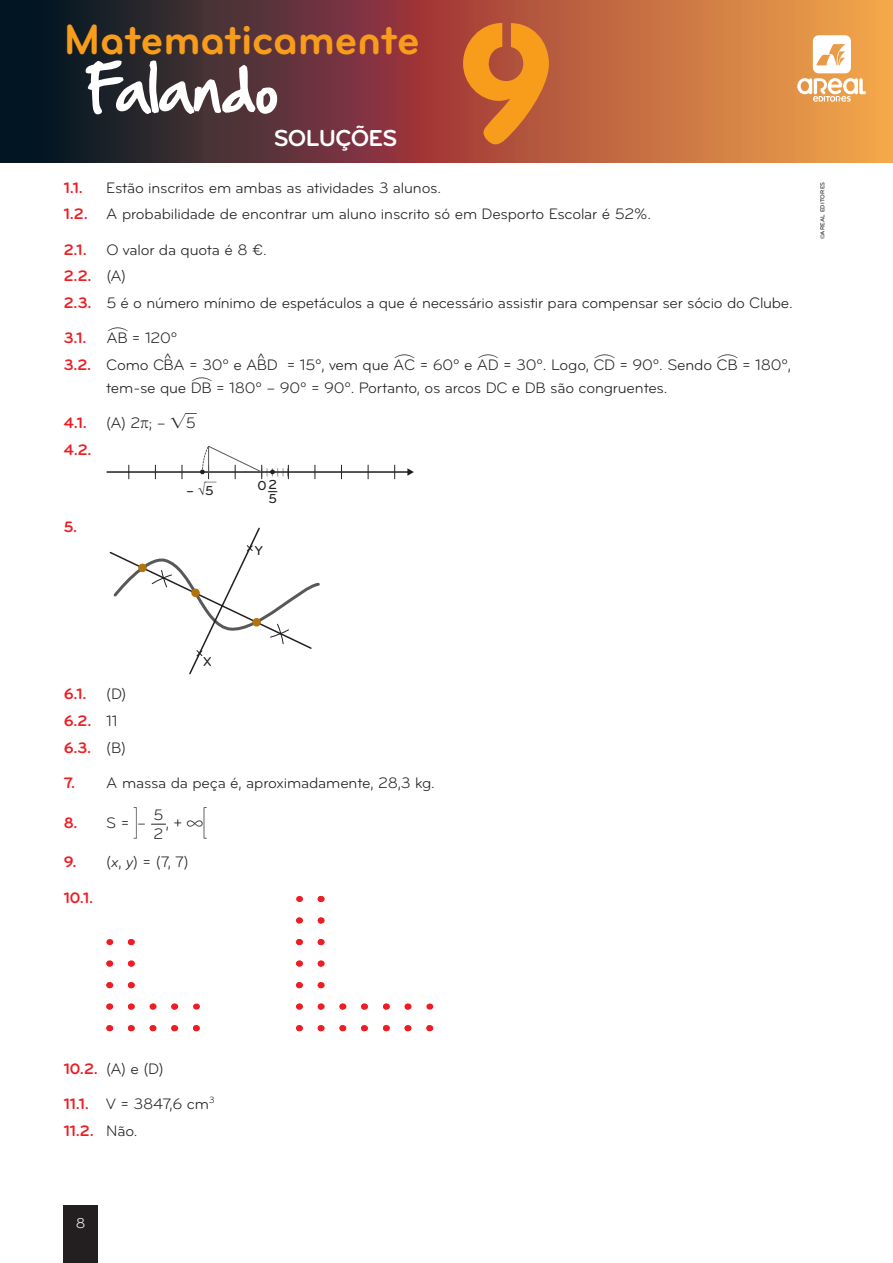
<style>
.page{position:relative;width:893px;height:1263px;background:#fff}
.page>*{position:absolute;margin:0;border:0;box-sizing:border-box;transform-origin:0 0}
.t1{font:700 175.95px "Rounded Stencil EF";color:#f89c1c}
.t2{font:82.65px "Logotipos Std Areal";color:#fff}
.t3{font:55.8px "Hand Of Sean";letter-spacing:-.02em;color:#fff}
.t4{font:43.95px "Bryant Pro Bold Alternate";letter-spacing:-.01em;color:#f89c1c}
.t5{font:24px "Bryant Pro Bold Alternate";letter-spacing:-.03em;color:#fff}
.t6{font:15.75px/26.7px "Bryant Pro";letter-spacing:-.01em;color:#231f20}
.t7{font:700 15.75px/26.7px "Bryant Pro";color:#ee1d23}
.t8{font:14.85px "Bryant Pro";color:#fff}
.t9{font:500 13.5px/12.9px "Bryant Pro";color:#231f20;text-align:right}
.t10{font:500 6px "Bryant Pro";letter-spacing:.025em;color:#231f20}
.s1{font-weight:700;color:#ee1d23}
.s2{font-weight:400;color:#231f20}
.s3{font-family:"Simbolos Mat Std";font-weight:300;color:#231f20}
.s4{color:#231f20}
.s5{font-family:"Matematica Std";font-weight:400}
.s6{font-family:"WWDOC14";font-size:17.4px}
.s7{font-family:"Matematica Std";font-weight:300}
.s8{font-style:italic}
</style>
<div class="page">
<svg style="left:203px;top:0;width:690px;height:163px;background:#ac5d40"></svg>
<div style="left:0;top:0;width:203px;height:163px;background:linear-gradient(to right,#00111f,#3e3031)"></div>
<div style="left:64px;top:1205px;width:34px;height:58px;background:#231f20"></div>
<svg style="left:151px;top:824px;width:15px;height:1px"></svg>
<hr style="left:107px;top:471px;width:301px;height:2px;background:#231f20">
<svg style="left:407px;top:468px;width:7px;height:8px"></svg>
<svg style="left:128px;top:465px;width:1px;height:14px"></svg>
<svg style="left:155px;top:465px;width:1px;height:14px"></svg>
<svg style="left:182px;top:465px;width:1px;height:14px"></svg>
<svg style="left:315px;top:465px;width:1px;height:14px"></svg>
<svg style="left:341px;top:465px;width:1px;height:14px"></svg>
<svg style="left:368px;top:465px;width:1px;height:14px"></svg>
<svg style="left:394px;top:465px;width:1px;height:14px"></svg>
<svg style="left:200px;top:446px;width:89px;height:33px"></svg>
<svg style="left:110px;top:528px;width:210px;height:146px"></svg>
<div style="left:138px;top:564px;width:9px;height:8px;background:#b2730b;border-radius:50%"></div>
<div style="left:191px;top:589px;width:9px;height:8px;background:#b2730b;border-radius:50%"></div>
<div style="left:252px;top:618px;width:9px;height:8px;background:#b2730b;border-radius:50%"></div>
<svg style="left:106px;top:1025px;width:6px;height:6px"></svg>
<svg style="left:127px;top:1025px;width:5px;height:6px"></svg>
<svg style="left:128px;top:1003px;width:6px;height:7px"></svg>
<svg style="left:109px;top:1003px;width:5px;height:6px"></svg>
<svg style="left:150px;top:1025px;width:6px;height:6px"></svg>
<svg style="left:171px;top:1025px;width:4px;height:6px"></svg>
<svg style="left:171px;top:1003px;width:6px;height:7px"></svg>
<svg style="left:153px;top:1003px;width:4px;height:6px"></svg>
<svg style="left:106px;top:982px;width:6px;height:6px"></svg>
<svg style="left:127px;top:982px;width:5px;height:6px"></svg>
<svg style="left:128px;top:960px;width:6px;height:7px"></svg>
<svg style="left:109px;top:960px;width:5px;height:6px"></svg>
<svg style="left:193px;top:1025px;width:6px;height:6px"></svg>
<svg style="left:127px;top:939px;width:5px;height:6px"></svg>
<svg style="left:296px;top:1025px;width:6px;height:6px"></svg>
<svg style="left:317px;top:1025px;width:5px;height:6px"></svg>
<svg style="left:318px;top:1003px;width:6px;height:7px"></svg>
<svg style="left:299px;top:1003px;width:4px;height:6px"></svg>
<svg style="left:296px;top:982px;width:6px;height:6px"></svg>
<svg style="left:317px;top:982px;width:5px;height:6px"></svg>
<svg style="left:318px;top:960px;width:6px;height:7px"></svg>
<svg style="left:299px;top:960px;width:4px;height:6px"></svg>
<svg style="left:296px;top:939px;width:6px;height:6px"></svg>
<svg style="left:317px;top:939px;width:5px;height:6px"></svg>
<svg style="left:318px;top:917px;width:6px;height:7px"></svg>
<svg style="left:299px;top:917px;width:4px;height:6px"></svg>
<svg style="left:339px;top:1025px;width:6px;height:6px"></svg>
<svg style="left:361px;top:1025px;width:4px;height:6px"></svg>
<svg style="left:361px;top:1003px;width:6px;height:7px"></svg>
<svg style="left:342px;top:1003px;width:5px;height:6px"></svg>
<svg style="left:383px;top:1025px;width:6px;height:6px"></svg>
<svg style="left:404px;top:1025px;width:5px;height:6px"></svg>
<svg style="left:405px;top:1003px;width:6px;height:7px"></svg>
<svg style="left:386px;top:1003px;width:4px;height:6px"></svg>
<svg style="left:426px;top:1025px;width:6px;height:6px"></svg>
<svg style="left:317px;top:896px;width:5px;height:6px"></svg>
<h3 class="t4" style="left:64px;top:16px;width:358px">Matematicamente</h3>
<h1 class="t1" style="left:452px;top:-13px;width:110px">9</h1>
<h3 class="t3" style="left:84px;top:39px;width:196px">Falando</h3>
<h3 class="t5" style="left:274px;top:125px;width:125px">SOLUÇÕES</h3>
<h2 class="t2" style="left:797px;top:25px;width:70px">a</h2>
<p class="t6" style="left:64px;top:174px;width:589px;text-indent:43px">Estão inscritos em ambas as atividades 3 alunos.<br><span class="s1">1.2.</span> A probabilidade de encontrar um aluno inscrito só em Desporto Escolar é 52%.</p>
<p class="t6" style="left:64px;top:236px;width:730px"><span class="s1">2.1.</span> O valor da quota é 8 €.<br><span class="s1">2.2.</span> (A)<br><span class="s1">2.3.</span> 5 é o número mínimo de espetáculos a que é necessário assistir para compensar ser sócio do Clube.</p>
<p class="t7" style="left:64px;top:325px;width:24px">3.1.</p>
<p class="t7" style="left:64px;top:174px;width:21px">1.1.</p>
<p class="t6" style="left:64px;top:325px;width:729px;text-indent:43px">A<sup>‰</sup>B = 120º<br><span class="s1">3.2.</span> Como C^BA = 30º e A^BD = 15º, vem que A<sup>‰</sup>C = 60º e A<sup>‰</sup>D = 30º. Logo, C<sup>‰</sup>D = 90º. Sendo C<sup>‰</sup>B = 180º,</p>
<p class="t6" style="left:106px;top:374px;width:563px">tem-se que D<sup>‰</sup>B = 180º – 90º = 90º. Portanto, os arcos DC e DB são congruentes.</p>
<p class="t7" style="left:64px;top:410px;width:134px">4.1. <span class="s2">(A) 2</span><span class="s3">p</span><span class="s2">; –</span> <span class="s4">√</span><span class="s2">5<br></span>4.2.</p>
<p class="t7" style="left:64px;top:514px;width:15px">5.</p>
<p class="t9" style="left:186px;top:484px;width:32px">– <span class="s5">V √</span>5</p>
<p class="t9" style="left:257px;top:479px;width:23px">0 2—<br>5</p>
<p class="t9" style="left:255px;top:544px;width:10px">Y</p>
<p class="t10" style="left:819px;top:239px;width:59px;rotate:-90deg">©AREAL EDITORES</p>
<p class="t9" style="left:203px;top:655px;width:11px">X</p>
<p class="t6" style="left:64px;top:681px;width:64px;text-indent:43px">(D)<br><span class="s1">6.2.</span> 11<br><span class="s1">6.3.</span> (B)</p>
<p class="t6" style="left:64px;top:770px;width:373px"><span class="s1">7.</span> A massa da peça é, aproximadamente, 28,3 kg.</p>
<p class="t6" style="left:64px;top:809px;width:84px"><span class="s1">8.</span> S = <span class="s6">T</span>–</p>
<p class="t6" style="left:154px;top:805px;width:11px;line-height:19.2px">5<br>2</p>
<p class="t6" style="left:166px;top:810px;width:43px">,+<span class="s7">?</span><span class="s6">S</span></p>
<p class="t6" style="left:64px;top:849px;width:126px"><span class="s1">9.</span> (<span class="s8">x</span>, <span class="s8">y</span>) = (7, 7)</p>
<p class="t7" style="left:64px;top:884px;width:31px">10.1.</p>
<p class="t7" style="left:64px;top:681px;width:24px">6.1.</p>
<p class="t6" style="left:64px;top:1056px;width:101px"><span class="s1">10.2.</span> (A) e (D)</p>
<p class="t6" style="left:64px;top:1091px;width:152px"><span class="s1">11.1.</span> V = 3847,6 cm<sup>3<br></sup><span class="s1">11.2.</span> Não.</p>
<p class="t8" style="left:76px;top:1215px;width:11px">8</p>
</div>
